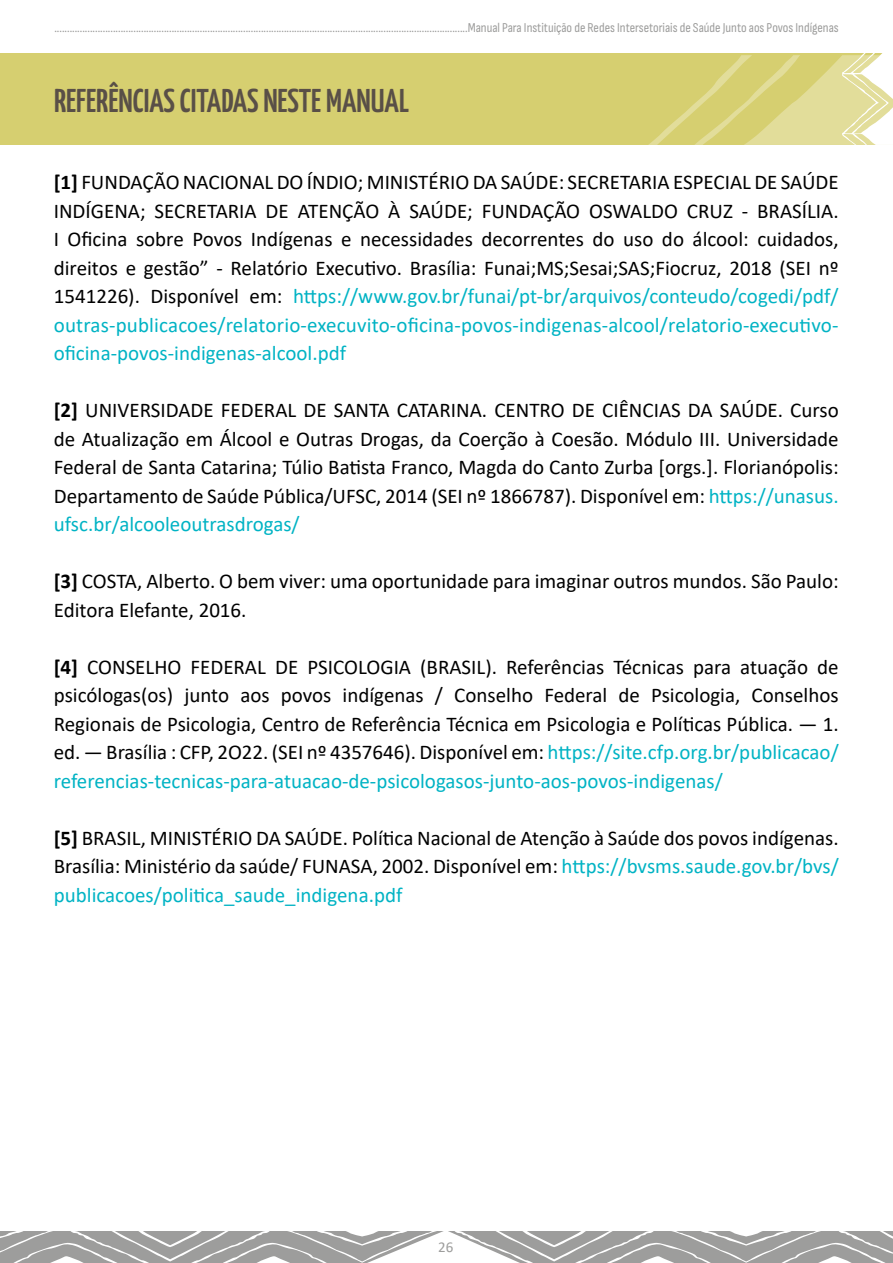
<style>
.page{position:relative;width:893px;height:1263px;background:#fff}
.page>*{position:absolute;margin:0;border:0;box-sizing:border-box;transform-origin:0 0}
.t1{font:200 33px "Yanone Kaffeesatz";color:#594f47}
.t2{font:21px/28.5px "Calibri";color:#000;text-align:justify}
.t3{font:15px "Calibri";color:#9d9d9c}
.t4{font:13.5px "Sofia Sans Condensed";color:#9d9d9c}
.s1{font-weight:700}
.s2{color:#00b3c4}
</style>
<div class="page">
<svg style="left:0;top:1231px;width:893px;height:32px"></svg>
<div style="left:0;top:54px;width:893px;height:91px;background:#d6cf70"></div>
<svg style="left:648px;top:53px;width:245px;height:92px"></svg>
<p class="t4" style="left:54px;top:21px;width:786px">..................................................................................................................................................................Manual Para Instituição de Redes Intersetoriais de Saúde Junto aos Povos Indígenas</p>
<h1 class="t1" style="left:54px;top:76px;width:356px">REFERÊNCIAS CITADAS NESTE MANUAL</h1>
<p class="t2" style="left:54px;top:167px;width:786px"><span class="s1">[1]</span> FUNDAÇÃO NACIONAL DO ÍNDIO; MINISTÉRIO DA SAÚDE: SECRETARIA ESPECIAL DE SAÚDE INDÍGENA; SECRETARIA DE ATENÇÃO À SAÚDE; FUNDAÇÃO OSWALDO CRUZ - BRASÍLIA.<br>I Oficina sobre Povos Indígenas e necessidades decorrentes do uso do álcool: cuidados, direitos e gestão” - Relatório Executivo. Brasília: Funai;MS;Sesai;SAS;Fiocruz, 2018 (SEI nº 1541226). Disponível em: <span class="s2">https://www.gov.br/funai/pt-br/arquivos/conteudo/cogedi/pdf/ outras-publicacoes/relatorio-execuvito-oficina-povos-indigenas-alcool/relatorio-executivo&shy;oficina-povos-indigenas-alcool.pdf</span></p>
<p class="t2" style="left:54px;top:395px;width:786px"><span class="s1">[2]</span> UNIVERSIDADE FEDERAL DE SANTA CATARINA. CENTRO DE CIÊNCIAS DA SAÚDE. Curso de Atualização em Álcool e Outras Drogas, da Coerção à Coesão. Módulo III. Universidade Federal de Santa Catarina; Túlio Batista Franco, Magda do Canto Zurba [orgs.]. Florianópolis:<br>Departamento de Saúde Pública/UFSC, 2014 (SEI nº 1866787). Disponível em: <span class="s2">https://unasus. ufsc.br/alcooleoutrasdrogas/</span></p>
<p class="t2" style="left:54px;top:566px;width:786px"><span class="s1">[3]</span> COSTA, Alberto. O bem viver: uma oportunidade para imaginar outros mundos. São Paulo:<br>Editora Elefante, 2016.</p>
<p class="t2" style="left:54px;top:652px;width:786px"><span class="s1">[4]</span> CONSELHO FEDERAL DE PSICOLOGIA (BRASIL). Referências Técnicas para atuação de psicólogas(os) junto aos povos indígenas / Conselho Federal de Psicologia, Conselhos Regionais de Psicologia, Centro de Referência Técnica em Psicologia e Políticas Pública. — 1. ed. — Brasília : CFP, 2O22. (SEI nº 4357646). Disponível em: <span class="s2">https://site.cfp.org.br/publicacao/ referencias-tecnicas-para-atuacao-de-psicologasos-junto-aos-povos-indigenas/</span></p>
<p class="t2" style="left:54px;top:823px;width:786px"><span class="s1">[5]</span> BRASIL, MINISTÉRIO DA SAÚDE. Política Nacional de Atenção à Saúde dos povos indígenas.<br>Brasília: Ministério da saúde/ FUNASA, 2002. Disponível em: <span class="s2">https://bvsms.saude.gov.br/bvs/ publicacoes/politica_saude_indigena.pdf</span></p>
<p class="t3" style="left:438px;top:1236px;width:17px">26</p>
</div>
